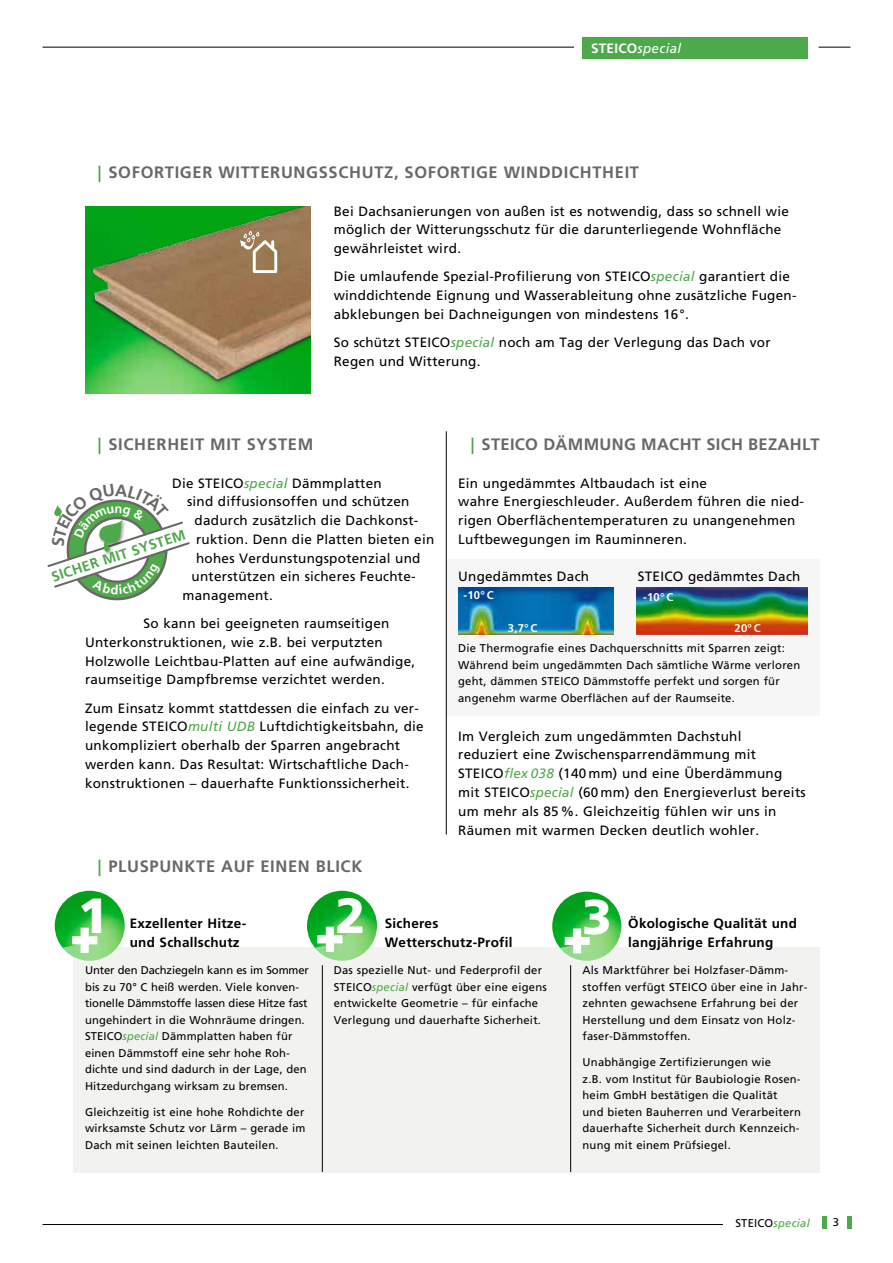
<style>
.page{position:relative;width:893px;height:1263px;background:#fff}
.page>*{position:absolute;margin:0;border:0;box-sizing:border-box;transform-origin:0 0}
.t1{font:900 49.35px "Frutiger";color:#fff}
.t2{font:900 48.75px "Frutiger";color:#fff}
.t3{font:700 16.5px "Frutiger";letter-spacing:.04em;color:#6a6864}
.t4{font:700 16.5px "Frutiger";letter-spacing:.02em;color:#6a6864}
.t5{font:700 14.25px "Frutiger";color:#4da94a}
.t6{font:13.5px/18.8px "Frutiger";letter-spacing:.02em;color:#000}
.t7{font:700 13.5px/18.8px "Frutiger";letter-spacing:.02em;color:#000}
.t8{font:italic 13.5px "Frutiger";letter-spacing:.02em;color:#fff}
.t9{font:11.25px/16.5px "Frutiger";letter-spacing:.02em;color:#000}
.t10{font:700 11.25px "Frutiger";color:#fff}
.t11{font:italic 11.25px "Frutiger";letter-spacing:.02em;color:#4da94a}
.s1{font-weight:700;font-style:normal}
.s2{color:#4da94a}
.s3{font-style:italic;color:#4da94a}
.s4{font-style:normal;color:#000}
</style>
<div class="page">
<hr style="left:43px;top:47px;width:531px;height:1px;background:#000">
<div style="left:583px;top:38px;width:225px;height:21px;background:#4da94a"></div>
<hr style="left:819px;top:47px;width:31px;height:1px;background:#000">
<hr style="left:822px;top:1216px;width:4px;height:13px;background:#4da94a">
<div style="left:847px;top:1216px;width:5px;height:13px;background:#4da94a"></div>
<hr style="left:43px;top:1224px;width:680px;height:1px;background:#000">
<div style="left:73px;top:947px;width:747px;height:225px;background:#f2f2f1"></div>
<img style="left:85px;top:206px;width:225px;height:188px">
<img style="left:55px;top:891px;width:70px;height:70px;border-radius:35px">
<svg style="left:62px;top:901px;width:63px;height:60px"></svg>
<img style="left:307px;top:891px;width:70px;height:70px;border-radius:35px">
<svg style="left:314px;top:901px;width:63px;height:60px"></svg>
<img style="left:552px;top:892px;width:69px;height:69px;border-radius:35px">
<svg style="left:560px;top:902px;width:61px;height:59px"></svg>
<div style="left:446px;top:560px;width:374px;height:155px;background:#f6f6f6"></div>
<img style="left:458px;top:588px;width:155px;height:46px">
<img style="left:637px;top:588px;width:171px;height:47px">
<svg style="left:240px;top:231px;width:38px;height:42px"></svg>
<hr style="left:322px;top:965px;width:1px;height:207px;background:#000">
<hr style="left:446px;top:431px;width:1px;height:403px;background:#000">
<hr style="left:570px;top:965px;width:1px;height:207px;background:#000">
<svg style="left:47px;top:499px;width:143px;height:102px"></svg>
<p class="t8" style="left:591px;top:41px;width:92px"><span class="s1">STEICO</span>special</p>
<p class="t3" style="left:98px;top:163px;width:543px"><span class="s2">|</span> SOFORTIGER WITTERUNGSSCHUTZ, SOFORTIGE WINDDICHTHEIT</p>
<p class="t6" style="left:334px;top:202px;width:457px">Bei Dachsanierungen von außen ist es notwendig, dass so schnell wie möglich der Witterungsschutz für die darunterliegende Wohnfläche gewährleistet wird.</p>
<p class="t6" style="left:334px;top:267px;width:463px">Die umlaufende Spezial-Profilierung von STEICO<span class="s3">special</span> garantiert die winddichtende Eignung und Wasserableitung ohne zusätzliche Fugen&shy;abklebungen bei Dachneigungen von mindestens 16°.</p>
<p class="t6" style="left:334px;top:333px;width:438px">So schützt STEICO<span class="s3">special</span> noch am Tag der Verlegung das Dach vor<br>Regen und Witterung.</p>
<p class="t3" style="left:98px;top:435px;width:217px"><span class="s2">|</span> SICHERHEIT MIT SYSTEM</p>
<p class="t4" style="left:471px;top:435px;width:350px"><span class="s2">|</span> STEICO DÄMMUNG MACHT SICH BEZAHLT</p>
<p class="t6" style="left:172px;top:474px;width:211px">Die STEICO<span class="s3">special</span> Dämmplatten</p>
<p class="t6" style="left:187px;top:492px;width:224px">sind diffusionsoffen und schützen</p>
<p class="t6" style="left:195px;top:511px;width:225px">dadurch zusätzlich die Dachkonst-</p>
<p class="t6" style="left:196px;top:530px;width:240px">ruktion. Denn die Platten bieten ein</p>
<p class="t6" style="left:196px;top:549px;width:226px">hohes Verdunstungspotenzial und</p>
<p class="t6" style="left:192px;top:567px;width:225px">unterstützen ein sicheres Feuchte-</p>
<p class="t6" style="left:183px;top:586px;width:92px">management.</p>
<p class="t6" style="left:85px;top:614px;width:332px;text-indent:58px">So kann bei geeigneten raumseitigen Unterkonstruktionen, wie z.B. bei verputzten Holzwolle Leichtbau-Platten auf eine aufwändige, raumseitige Dampfbremse verzichtet werden.</p>
<p class="t6" style="left:85px;top:699px;width:340px">Zum Einsatz kommt stattdessen die einfach zu ver&shy;legende STEICO<span class="s3">multi UDB</span> Luftdichtigkeitsbahn, die unkompliziert oberhalb der Sparren angebracht werden kann. Das Resultat: Wirtschaftliche Dach&shy;konstruktionen – dauerhafte Funktionssicherheit.</p>
<p class="t5" style="left:49px;top:569px;width:142px;rotate:-18deg">SICHER MIT SYSTEM</p>
<p class="t3" style="left:98px;top:856px;width:266px"><span class="s2">|</span> PLUSPUNKTE AUF EINEN BLICK</p>
<p class="t6" style="left:458px;top:474px;width:347px">Ein ungedämmtes Altbaudach ist eine<br>wahre Energieschleuder. Außerdem führen die nied&shy;rigen Oberflächentemperaturen zu unangenehmen Luftbewegungen im Rauminneren.</p>
<p class="t6" style="left:458px;top:567px;width:132px">Ungedämmtes Dach</p>
<p class="t6" style="left:638px;top:567px;width:164px">STEICO gedämmtes Dach</p>
<p class="t10" style="left:463px;top:589px;width:27px">-10° C</p>
<p class="t10" style="left:643px;top:591px;width:27px">-10° C</p>
<p class="t10" style="left:508px;top:621px;width:27px">3,7° C</p>
<p class="t10" style="left:735px;top:621px;width:23px">20° C</p>
<p class="t9" style="left:458px;top:640px;width:344px">Die Thermografie eines Dachquerschnitts mit Sparren zeigt:<br>Während beim ungedämmten Dach sämtliche Wärme verloren geht, dämmen STEICO Dämmstoffe perfekt und sorgen für angenehm warme Oberflächen auf der Raumseite.</p>
<p class="t6" style="left:458px;top:727px;width:349px">Im Vergleich zum ungedämmten Dachstuhl<br>reduziert eine Zwischensparrendämmung mit STEICO<span class="s3">flex 038</span> (140 mm) und eine Überdämmung mit STEICO<span class="s3">special</span> (60 mm) den Energieverlust bereits um mehr als 85%. Gleichzeitig fühlen wir uns in Räumen mit warmen Decken deutlich wohler.</p>
<h1 class="t1" style="left:78px;top:886px;width:32px">1</h1>
<p class="t7" style="left:130px;top:914px;width:118px">EXZELLENTER H ITZE-<br>UND SCHALLSCHUTZ</p>
<h1 class="t1" style="left:336px;top:886px;width:32px">2</h1>
<p class="t7" style="left:385px;top:914px;width:129px">SICHERES<br>WETTERSCHUTZ-PROFIL</p>
<h2 class="t2" style="left:582px;top:887px;width:31px">3</h2>
<p class="t7" style="left:628px;top:914px;width:170px">ÖKOLOGISCHE QUALITÄT UND<br>LANGJÄHRIGE ERFAHRUNG</p>
<p class="t9" style="left:85px;top:962px;width:225px">Unter den Dachziegeln kann es im Sommer bis zu 70° C heiß werden. Viele konven&shy;tionelle Dämmstoffe lassen diese Hitze fast ungehindert in die Wohnräume dringen.<br>STEICO<span class="s3">special</span> Dämmplatten haben für einen Dämmstoff eine sehr hohe Roh&shy;dichte und sind dadurch in der Lage, den Hitzedurchgang wirksam zu bremsen.</p>
<p class="t9" style="left:85px;top:1103px;width:222px;text-align:justify">Gleichzeitig ist eine hohe Rohdichte der wirksamste Schutz vor Lärm – gerade im Dach mit seinen leichten Bauteilen.</p>
<p class="t9" style="left:334px;top:962px;width:214px">Das spezielle Nut- und Federprofil der STEICO<span class="s3">special</span> verfügt über eine eigens entwickelte Geometrie – für einfache Verlegung und dauerhafte Sicherheit.</p>
<p class="t9" style="left:583px;top:962px;width:226px">Als Marktführer bei Holzfaser-Dämm&shy;stoffen verfügt STEICO über eine in Jahr&shy;zehnten gewachsene Erfahrung bei der Herstellung und dem Einsatz von Holz&shy;faser-Dämmstoffen.</p>
<p class="t9" style="left:583px;top:1054px;width:220px">Unabhängige Zertifizierungen wie<br>z.B. vom Institut für Baubiologie Rosen&shy;heim GmbH bestätigen die Qualität und bieten Bauherren und Verarbeitern dauerhafte Sicherheit durch Kennzeich&shy;nung mit einem Prüfsiegel.</p>
<p class="t11" style="left:735px;top:1216px;width:76px"><span class="s4">STEICO</span>special</p>
<p class="t9" style="left:833px;top:1214px;width:8px">3</p>
</div>
